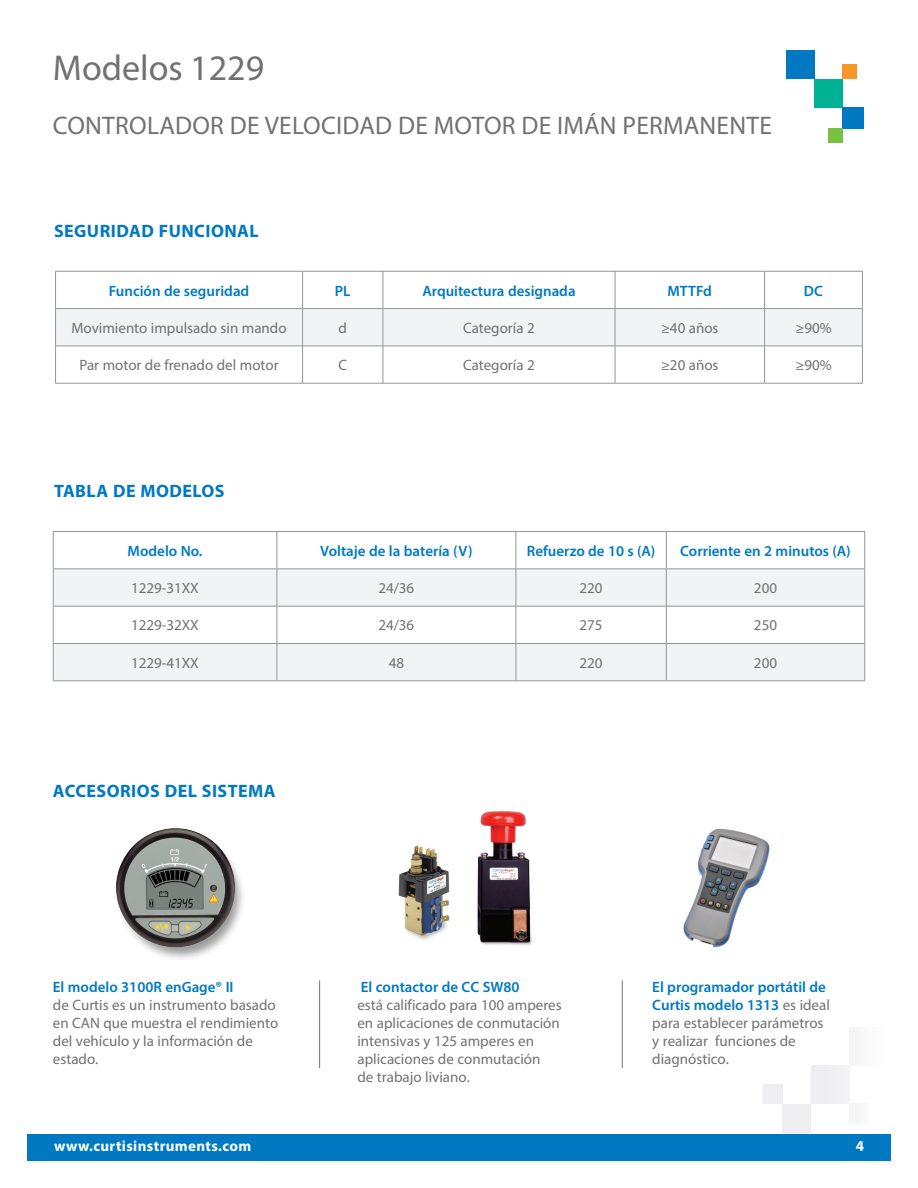
<style>
.page{position:relative;width:918px;height:1188px;background:#fff}
.page>*{position:absolute;margin:0;border:0;box-sizing:border-box;transform-origin:0 0}
.t1{font:36px "Myriad Pro";color:#717074}
.t2{font:25.5px "Myriad Pro";letter-spacing:.01em;color:#717074}
.t3{font:700 18px "Myriad Pro";letter-spacing:.025em;color:#0079c2}
.t4{font:15px/18px "Myriad Pro";color:#717074}
.t5{font:600 15px "Myriad Pro";color:#0079c2}
.t6{font:700 15px "Myriad Pro";letter-spacing:.025em;color:#fff}
.s1{font-weight:600;color:#0079c2}
</style>
<div class="page">
<div style="left:27px;top:1134px;width:864px;height:26px;background:#0079c2"></div>
<div style="left:786px;top:51px;width:29px;height:28px;background:#0079c2"></div>
<div style="left:815px;top:79px;width:28px;height:28px;background:#00b294"></div>
<div style="left:843px;top:107px;width:21px;height:21px;background:#0079c2"></div>
<div style="left:843px;top:65px;width:14px;height:14px;background:#f79728"></div>
<div style="left:829px;top:128px;width:14px;height:14px;background:#79c142"></div>
<svg style="left:54px;top:570px;width:811px;height:111px;fill:#f2f3f4"></svg>
<hr style="left:53px;top:531px;width:224px;height:1px;background:#939598">
<hr style="left:53px;top:532px;width:1px;height:37px;background:#939598">
<hr style="left:277px;top:531px;width:239px;height:1px;background:#939598">
<hr style="left:277px;top:532px;width:1px;height:37px;background:#939598">
<hr style="left:516px;top:531px;width:150px;height:1px;background:#939598">
<hr style="left:516px;top:532px;width:1px;height:37px;background:#939598">
<hr style="left:666px;top:531px;width:199px;height:1px;background:#939598">
<hr style="left:666px;top:532px;width:1px;height:37px;background:#939598">
<hr style="left:865px;top:532px;width:1px;height:37px;background:#939598">
<hr style="left:53px;top:569px;width:224px;height:1px;background:#939598">
<hr style="left:53px;top:569px;width:1px;height:37px;background:#939598">
<hr style="left:277px;top:569px;width:239px;height:1px;background:#939598">
<hr style="left:277px;top:569px;width:1px;height:37px;background:#939598">
<hr style="left:516px;top:569px;width:150px;height:1px;background:#939598">
<hr style="left:516px;top:569px;width:1px;height:37px;background:#939598">
<hr style="left:666px;top:569px;width:199px;height:1px;background:#939598">
<hr style="left:666px;top:569px;width:1px;height:37px;background:#939598">
<hr style="left:865px;top:569px;width:1px;height:37px;background:#939598">
<hr style="left:53px;top:606px;width:224px;height:1px;background:#939598">
<hr style="left:53px;top:606px;width:1px;height:37px;background:#939598">
<hr style="left:277px;top:606px;width:239px;height:1px;background:#939598">
<hr style="left:277px;top:606px;width:1px;height:37px;background:#939598">
<hr style="left:516px;top:606px;width:150px;height:1px;background:#939598">
<hr style="left:516px;top:606px;width:1px;height:37px;background:#939598">
<hr style="left:666px;top:606px;width:199px;height:1px;background:#939598">
<hr style="left:666px;top:606px;width:1px;height:37px;background:#939598">
<hr style="left:865px;top:606px;width:1px;height:37px;background:#939598">
<hr style="left:53px;top:643px;width:224px;height:1px;background:#939598">
<hr style="left:53px;top:644px;width:1px;height:37px;background:#939598">
<hr style="left:277px;top:643px;width:239px;height:1px;background:#939598">
<hr style="left:277px;top:644px;width:1px;height:37px;background:#939598">
<hr style="left:516px;top:643px;width:150px;height:1px;background:#939598">
<hr style="left:516px;top:644px;width:1px;height:37px;background:#939598">
<hr style="left:666px;top:643px;width:199px;height:1px;background:#939598">
<hr style="left:666px;top:644px;width:1px;height:37px;background:#939598">
<hr style="left:865px;top:644px;width:1px;height:37px;background:#939598">
<hr style="left:53px;top:681px;width:224px;height:1px;background:#939598">
<hr style="left:277px;top:681px;width:239px;height:1px;background:#939598">
<hr style="left:516px;top:681px;width:150px;height:1px;background:#939598">
<hr style="left:666px;top:681px;width:199px;height:1px;background:#939598">
<div style="left:56px;top:309px;width:806px;height:37px;background:#f2f3f4"></div>
<hr style="left:55px;top:271px;width:248px;height:1px;background:#939598">
<hr style="left:55px;top:271px;width:1px;height:37px;background:#939598">
<hr style="left:303px;top:271px;width:80px;height:1px;background:#939598">
<hr style="left:302px;top:271px;width:1px;height:37px;background:#939598">
<hr style="left:383px;top:271px;width:232px;height:1px;background:#939598">
<hr style="left:383px;top:271px;width:1px;height:37px;background:#939598">
<hr style="left:615px;top:271px;width:150px;height:1px;background:#939598">
<hr style="left:615px;top:271px;width:1px;height:37px;background:#939598">
<hr style="left:765px;top:271px;width:98px;height:1px;background:#939598">
<hr style="left:764px;top:271px;width:1px;height:37px;background:#939598">
<hr style="left:862px;top:271px;width:1px;height:37px;background:#939598">
<hr style="left:55px;top:308px;width:248px;height:1px;background:#939598">
<hr style="left:55px;top:309px;width:1px;height:37px;background:#939598">
<hr style="left:303px;top:308px;width:80px;height:1px;background:#939598">
<hr style="left:302px;top:309px;width:1px;height:37px;background:#939598">
<hr style="left:383px;top:308px;width:232px;height:1px;background:#939598">
<hr style="left:383px;top:309px;width:1px;height:37px;background:#939598">
<hr style="left:615px;top:308px;width:150px;height:1px;background:#939598">
<hr style="left:615px;top:309px;width:1px;height:37px;background:#939598">
<hr style="left:765px;top:308px;width:98px;height:1px;background:#939598">
<hr style="left:764px;top:309px;width:1px;height:37px;background:#939598">
<hr style="left:862px;top:309px;width:1px;height:37px;background:#939598">
<hr style="left:55px;top:346px;width:248px;height:1px;background:#939598">
<hr style="left:55px;top:346px;width:1px;height:37px;background:#939598">
<hr style="left:303px;top:346px;width:80px;height:1px;background:#939598">
<hr style="left:302px;top:346px;width:1px;height:37px;background:#939598">
<hr style="left:383px;top:346px;width:232px;height:1px;background:#939598">
<hr style="left:383px;top:346px;width:1px;height:37px;background:#939598">
<hr style="left:615px;top:346px;width:150px;height:1px;background:#939598">
<hr style="left:615px;top:346px;width:1px;height:37px;background:#939598">
<hr style="left:765px;top:346px;width:98px;height:1px;background:#939598">
<hr style="left:764px;top:346px;width:1px;height:37px;background:#939598">
<hr style="left:862px;top:346px;width:1px;height:37px;background:#939598">
<hr style="left:55px;top:383px;width:248px;height:1px;background:#939598">
<hr style="left:303px;top:383px;width:80px;height:1px;background:#939598">
<hr style="left:383px;top:383px;width:232px;height:1px;background:#939598">
<hr style="left:615px;top:383px;width:150px;height:1px;background:#939598">
<hr style="left:765px;top:383px;width:98px;height:1px;background:#939598">
<div style="left:849px;top:1027px;width:38px;height:39px;background:#f9f9fa"></div>
<div style="left:811px;top:1066px;width:38px;height:38px;background:#eeeef0"></div>
<div style="left:783px;top:1104px;width:28px;height:28px;background:#eeeef0"></div>
<div style="left:849px;top:1104px;width:19px;height:19px;background:#f6f6f7"></div>
<div style="left:764px;top:1085px;width:19px;height:19px;background:#eeeef0"></div>
<hr style="left:319px;top:980px;width:1px;height:88px;background:#717074">
<hr style="left:622px;top:980px;width:1px;height:88px;background:#717074">
<img style="left:398px;top:810px;width:135px;height:136px">
<div style="left:116px;top:832px;width:130px;height:130px;background:#231f20;opacity:.45"></div>
<img style="left:116px;top:828px;width:119px;height:119px">
<img style="left:683px;top:828px;width:87px;height:120px">
<h1 class="t1" style="left:53px;top:46px;width:213px">Modelos 1229</h1>
<h2 class="t2" style="left:53px;top:110px;width:720px">CONTROLADOR DE VELOCIDAD DE MOTOR DE IMÁN PERMANENTE</h2>
<p class="t3" style="left:54px;top:219px;width:206px">SEGURIDAD FUNCIONAL</p>
<p class="t5" style="left:109px;top:281px;width:142px">Función de seguridad</p>
<p class="t5" style="left:335px;top:281px;width:17px">PL</p>
<p class="t5" style="left:422px;top:281px;width:155px">Arquitectura designada</p>
<p class="t5" style="left:668px;top:281px;width:46px">MTTFd</p>
<p class="t5" style="left:804px;top:281px;width:21px">DC</p>
<p class="t4" style="left:71px;top:319px;width:217px">Movimiento impulsado sin mando</p>
<p class="t4" style="left:339px;top:319px;width:10px">d</p>
<p class="t4" style="left:463px;top:319px;width:73px">Categoría 2</p>
<p class="t4" style="left:661px;top:319px;width:59px">≥40 años</p>
<p class="t4" style="left:795px;top:319px;width:38px">≥90%</p>
<p class="t4" style="left:79px;top:356px;width:201px">Par motor de frenado del motor</p>
<p class="t4" style="left:338px;top:356px;width:10px">C</p>
<p class="t4" style="left:463px;top:356px;width:73px">Categoría 2</p>
<p class="t4" style="left:661px;top:356px;width:59px">≥20 años</p>
<p class="t4" style="left:795px;top:356px;width:38px">≥90%</p>
<p class="t3" style="left:54px;top:480px;width:172px">TABLA DE MODELOS</p>
<p class="t5" style="left:128px;top:541px;width:76px">Modelo No.</p>
<p class="t5" style="left:320px;top:541px;width:154px">Voltaje de la batería (V)</p>
<p class="t5" style="left:527px;top:541px;width:130px">Refuerzo de 10 s (A)</p>
<p class="t5" style="left:680px;top:541px;width:172px">Corriente en 2 minutos (A)</p>
<p class="t4" style="left:131px;top:579px;width:69px">1229-31XX</p>
<p class="t4" style="left:378px;top:579px;width:37px">24/36</p>
<p class="t4" style="left:580px;top:579px;width:25px">220</p>
<p class="t4" style="left:754px;top:579px;width:25px">200</p>
<p class="t4" style="left:131px;top:616px;width:69px">1229-32XX</p>
<p class="t4" style="left:378px;top:616px;width:37px">24/36</p>
<p class="t4" style="left:580px;top:616px;width:25px">275</p>
<p class="t4" style="left:754px;top:616px;width:25px">250</p>
<p class="t4" style="left:131px;top:654px;width:69px">1229-41XX</p>
<p class="t4" style="left:389px;top:654px;width:17px">48</p>
<p class="t4" style="left:580px;top:654px;width:25px">220</p>
<p class="t4" style="left:754px;top:654px;width:25px">200</p>
<p class="t3" style="left:53px;top:779px;width:224px">ACCESORIOS DEL SISTEMA</p>
<p class="t5" style="left:53px;top:977px;width:182px">El modelo 3100R enGage® II</p>
<p class="t4" style="left:53px;top:995px;width:227px">de Curtis es un instrumento basado en CAN que muestra el rendimiento del vehículo y la información de estado.</p>
<p class="t5" style="left:361px;top:977px;width:160px">El contactor de CC SW80</p>
<p class="t4" style="left:357px;top:995px;width:206px">está calificado para 100 amperes en aplicaciones de conmutación intensivas y 125 amperes en aplicaciones de conmutación<br>de trabajo liviano.</p>
<p class="t4" style="left:652px;top:977px;width:179px"><span class="s1">El programador portátil de<br>Curtis modelo 1313</span> es ideal para establecer parámetros y realizar funciones de diagnóstico.</p>
<p class="t6" style="left:54px;top:1136px;width:199px">www.curtisinstruments.com</p>
<p class="t6" style="left:856px;top:1136px;width:10px">4</p>
</div>
